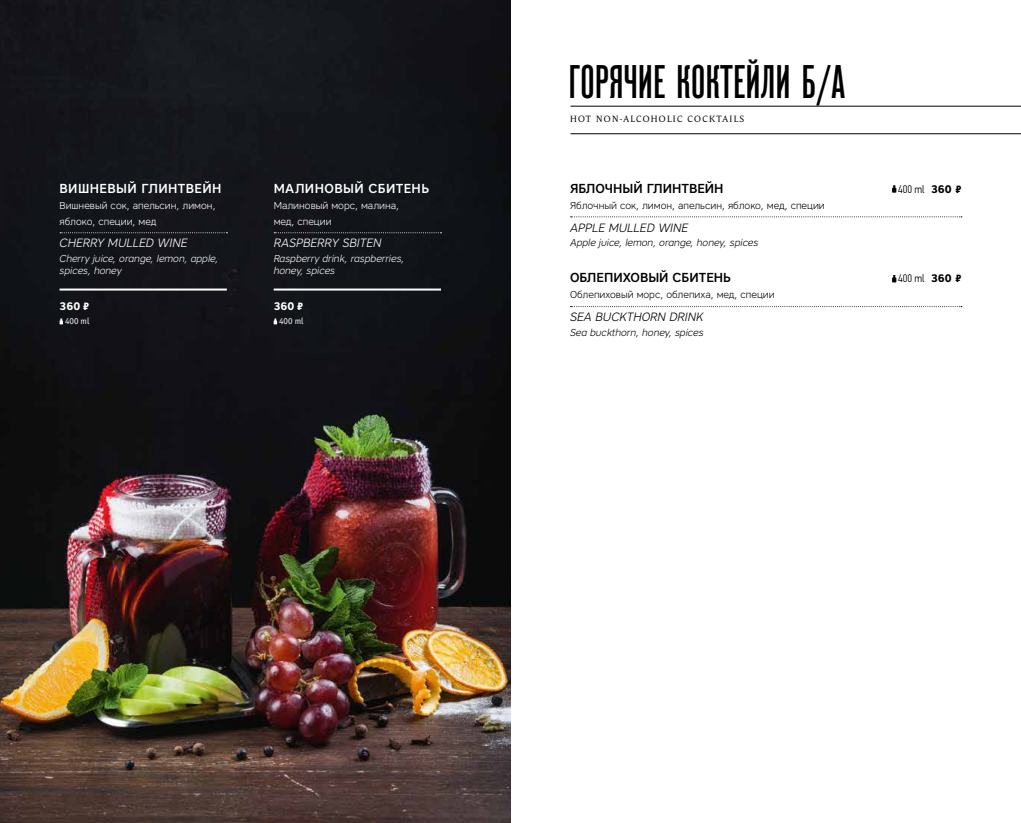
<style>
.page{position:relative;width:1021px;height:823px;background:#fff}
.page>*{position:absolute;margin:0;border:0;box-sizing:border-box;transform-origin:0 0}
.t1{font:500 47px "Reforma Grotesk";letter-spacing:.01em;color:#000}
.t2{font:500 13px "Core Sans A55";color:#000}
.t3{font:500 13px "Core Sans A55";letter-spacing:.03em;color:#fff}
.t4{font:italic 300 12px "Core Sans A35";color:#000}
.t5{font:italic 300 12px "Core Sans A35";color:#fff}
.t6{font:300 11px "PF Din Text Cond Pro";color:#000}
.t7{font:700 11px "Core Sans A65";color:#fff}
.t8{font:italic 300 10px/12px "Core Sans A35";color:#fff}
.t9{font:300 10px "Core Sans A35";color:#000}
.t10{font:300 10px/16px "Core Sans A35";color:#fff}
.t11{font:italic 300 10px "Core Sans A35";color:#000}
.t12{font:9px "Andulka Book Pro";letter-spacing:.14em;color:#000}
.t13{font:9px "Officina Sans Book C";color:#fff}
.s1{font-family:"PT Rouble Sans";font-weight:400}
.s2{font-family:"Core Sans A65";font-weight:700}
</style>
<div class="page">
<img style="left:0;top:0;width:510px;height:822px">
<hr style="left:570px;top:106px;width:450px;height:1px;background:#000">
<hr style="left:570px;top:133px;width:450px;height:1px;background:#000">
<svg style="left:570px;top:216px;width:391px;height:1px"></svg>
<svg style="left:570px;top:306px;width:391px;height:1px"></svg>
<svg style="left:892px;top:185px;width:4px;height:8px"></svg>
<svg style="left:892px;top:275px;width:4px;height:7px"></svg>
<svg style="left:274px;top:232px;width:167px;height:1px"></svg>
<hr style="left:274px;top:288px;width:167px;height:2px;background:#fff">
<svg style="left:274px;top:318px;width:3px;height:6px"></svg>
<svg style="left:60px;top:232px;width:167px;height:1px"></svg>
<hr style="left:60px;top:288px;width:167px;height:2px;background:#fff">
<svg style="left:60px;top:318px;width:3px;height:6px"></svg>
<h2 class="t3" style="left:60px;top:179px;width:163px">ВИШНЕВЫЙ ГЛИНТВЕЙН</h2>
<p class="t10" style="left:60px;top:197px;width:157px">Вишневый сок, апельсин, лимон, яблоко, специи, мед</p>
<p class="t5" style="left:60px;top:235px;width:129px">CHERRY MULLED WINE</p>
<p class="t8" style="left:60px;top:252px;width:160px">Cherry juice, orange, lemon, apple, spices, honey</p>
<p class="t7" style="left:60px;top:299px;width:31px">360 <span class="s1">-</span></p>
<p class="t13" style="left:65px;top:316px;width:26px">400 ml</p>
<h2 class="t3" style="left:274px;top:179px;width:157px">МАЛИНОВЫЙ СБИТЕНЬ</h2>
<p class="t10" style="left:274px;top:197px;width:127px">Малиновый морс, малина, мед, специи</p>
<p class="t5" style="left:274px;top:235px;width:109px">RASPBERRY SBITEN</p>
<p class="t8" style="left:274px;top:252px;width:132px">Raspberry drink, raspberries, honey, spices</p>
<p class="t7" style="left:274px;top:299px;width:31px">360 <span class="s1">-</span></p>
<p class="t13" style="left:279px;top:316px;width:26px">400 ml</p>
<h1 class="t1" style="left:568px;top:56px;width:278px">ГОРЯЧИЕ КОКТЕЙЛИ Б/А</h1>
<p class="t12" style="left:570px;top:114px;width:176px">HOT NON-ALCOHOLIC COCKTAILS</p>
<h2 class="t2" style="left:570px;top:179px;width:155px">ЯБЛОЧНЫЙ ГЛИНТВЕЙН</h2>
<p class="t6" style="left:898px;top:182px;width:65px">400 ml <span class="s2">360</span> <span class="s1">-</span></p>
<p class="t9" style="left:570px;top:198px;width:256px">Яблочный сок, лимон, апельсин, яблоко, мед, специи</p>
<p class="t4" style="left:570px;top:219px;width:120px">APPLE MULLED WINE</p>
<p class="t11" style="left:570px;top:236px;width:190px">Apple juice, lemon, orange, honey, spices</p>
<h2 class="t2" style="left:570px;top:269px;width:162px">ОБЛЕПИХОВЫЙ СБИТЕНЬ</h2>
<p class="t6" style="left:898px;top:272px;width:65px">400 ml <span class="s2">360</span> <span class="s1">-</span></p>
<p class="t9" style="left:570px;top:288px;width:206px">Облепиховый морс, облепиха, мед, специи</p>
<p class="t4" style="left:570px;top:309px;width:135px">SEA BUCKTHORN DRINK</p>
<p class="t11" style="left:570px;top:326px;width:135px">Sea buckthorn, honey, spices</p>
</div>
